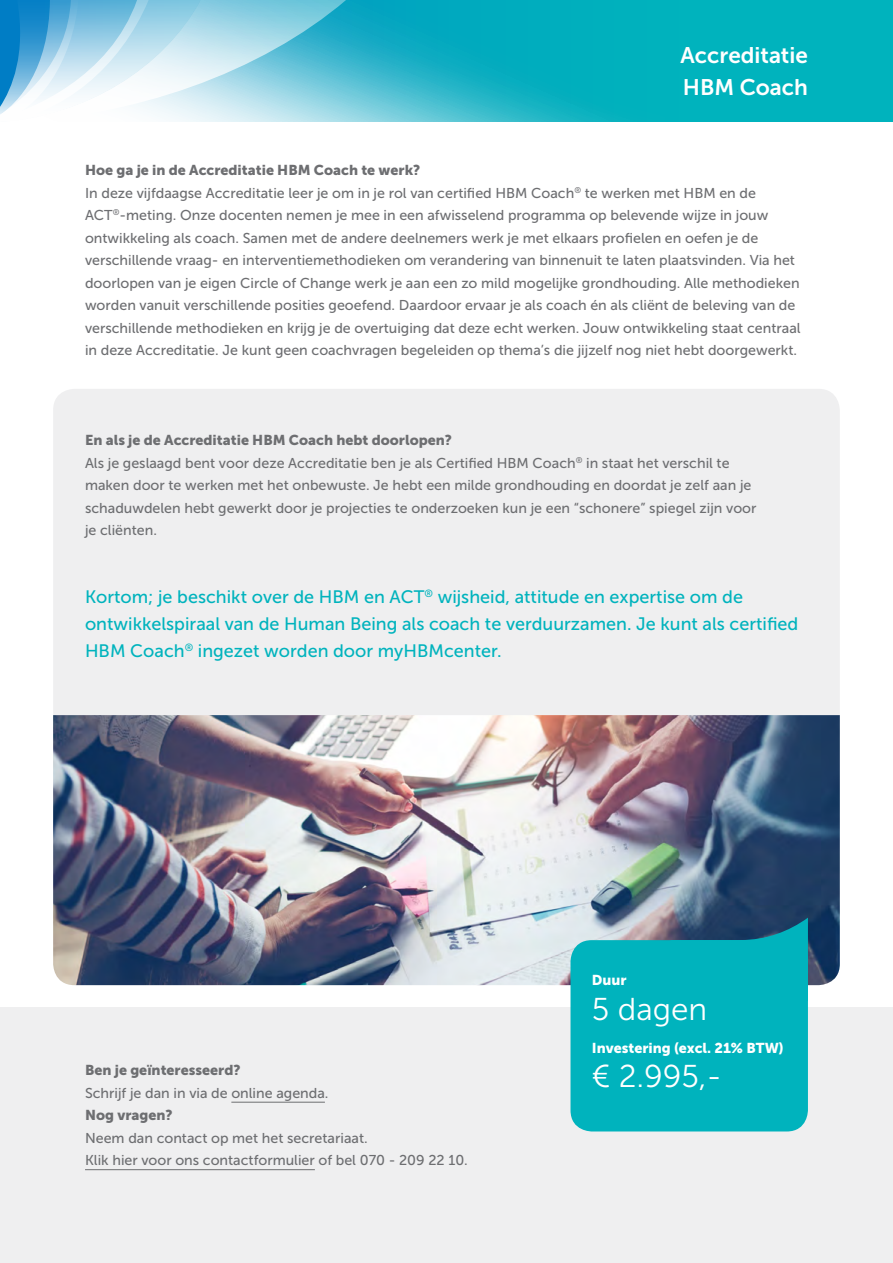
<style>
.page{position:relative;width:893px;height:1263px;background:#fff}
.page>*{position:absolute;margin:0;border:0;box-sizing:border-box;transform-origin:0 0}
.t1{font:31.5px "Museo Sans 300";color:#fff}
.t2{font:22.5px/31.5px "Museo Sans 700";color:#fff}
.t3{font:18px/27px "Museo Sans 500";color:#00b3bd}
.t4{font:14.25px/22.5px "Museo Sans 500";color:#6d6e71}
.t5{font:14.25px "Museo Sans 900";color:#6d6e71}
.t6{font:14.25px "Museo Sans 900";color:#fff}
</style>
<div class="page">
<div style="left:665px;top:0;width:228px;height:122px;background:#00b3bd"></div>
<svg style="left:0;top:0;width:665px;height:122px;background:#5dc3d6"></svg>
<div style="left:53px;top:389px;width:787px;height:461px;background:#efeff0;border-radius:21px"></div>
<div style="left:0;top:1008px;width:893px;height:255px;background:#efeff0"></div>
<hr style="left:231px;top:1102px;width:94px;height:1px;background:#6d6e71">
<hr style="left:85px;top:1169px;width:230px;height:1px;background:#6d6e71">
<img style="left:53px;top:715px;width:787px;height:270px">
<svg style="left:669px;top:918px;width:139px;height:39px;background:#205574"></svg>
<div style="left:570px;top:940px;width:238px;height:191px;background:#00b3bd;border-radius:21px"></div>
<h2 class="t2" style="left:681px;top:40px;width:129px">Accreditatie<br>HBM Coach</h2>
<p class="t5" style="left:85px;top:162px;width:337px">Hoe ga je in de Accreditatie HBM Coach te werk?</p>
<p class="t4" style="left:85px;top:181px;width:717px">In deze vijfdaagse Accreditatie leer je om in je rol van certified HBM Coach<sup>®</sup> te werken met HBM en de ACT<sup>®</sup>-meting. Onze docenten nemen je mee in een afwisselend programma op belevende wijze in jouw ontwikkeling als coach. Samen met de andere deelnemers werk je met elkaars profielen en oefen je de verschillende vraag- en interventiemethodieken om verandering van binnenuit te laten plaatsvinden. Via het doorlopen van je eigen Circle of Change werk je aan een zo mild mogelijke grondhouding. Alle methodieken worden vanuit verschillende posities geoefend. Daardoor ervaar je als coach én als cliënt de beleving van de verschillende methodieken en krijg je de overtuiging dat deze echt werken. Jouw ontwikkeling staat centraal in deze Accreditatie. Je kunt geen coachvragen begeleiden op thema’s die jijzelf nog niet hebt doorgewerkt.</p>
<p class="t5" style="left:85px;top:432px;width:368px">En als je de Accreditatie HBM Coach hebt doorlopen?</p>
<p class="t4" style="left:85px;top:451px;width:673px">Als je geslaagd bent voor deze Accreditatie ben je als Certified HBM Coach<sup>®</sup> in staat het verschil te maken door te werken met het onbewuste. Je hebt een milde grondhouding en doordat je zelf aan je schaduwdelen hebt gewerkt door je projecties te onderzoeken kun je een “schonere” spiegel zijn voor je cliënten.</p>
<p class="t3" style="left:85px;top:583px;width:715px">Kortom; je beschikt over de HBM en ACT<sup>®</sup> wijsheid, attitude en expertise om de ontwikkelspiraal van de Human Being als coach te verduurzamen. Je kunt als certified<br>HBM Coach<sup>®</sup> ingezet worden door myHBMcenter.</p>
<p class="t5" style="left:85px;top:1062px;width:157px">Ben je geïnteresseerd?</p>
<p class="t4" style="left:85px;top:1081px;width:245px">Schrijf je dan in via de online agenda.</p>
<p class="t5" style="left:85px;top:1107px;width:89px">Nog vragen?</p>
<p class="t4" style="left:85px;top:1126px;width:384px">Neem dan contact op met het secretariaat.<br>Klik hier voor ons contactformulier of bel 070 - 209 22 10.</p>
<p class="t6" style="left:592px;top:972px;width:36px">Duur</p>
<h1 class="t1" style="left:592px;top:992px;width:117px">5 dagen</h1>
<p class="t6" style="left:592px;top:1039px;width:193px">Investering (excl. 21% BTW)</p>
<h1 class="t1" style="left:592px;top:1059px;width:132px">€ 2.995,-</h1>
</div>
